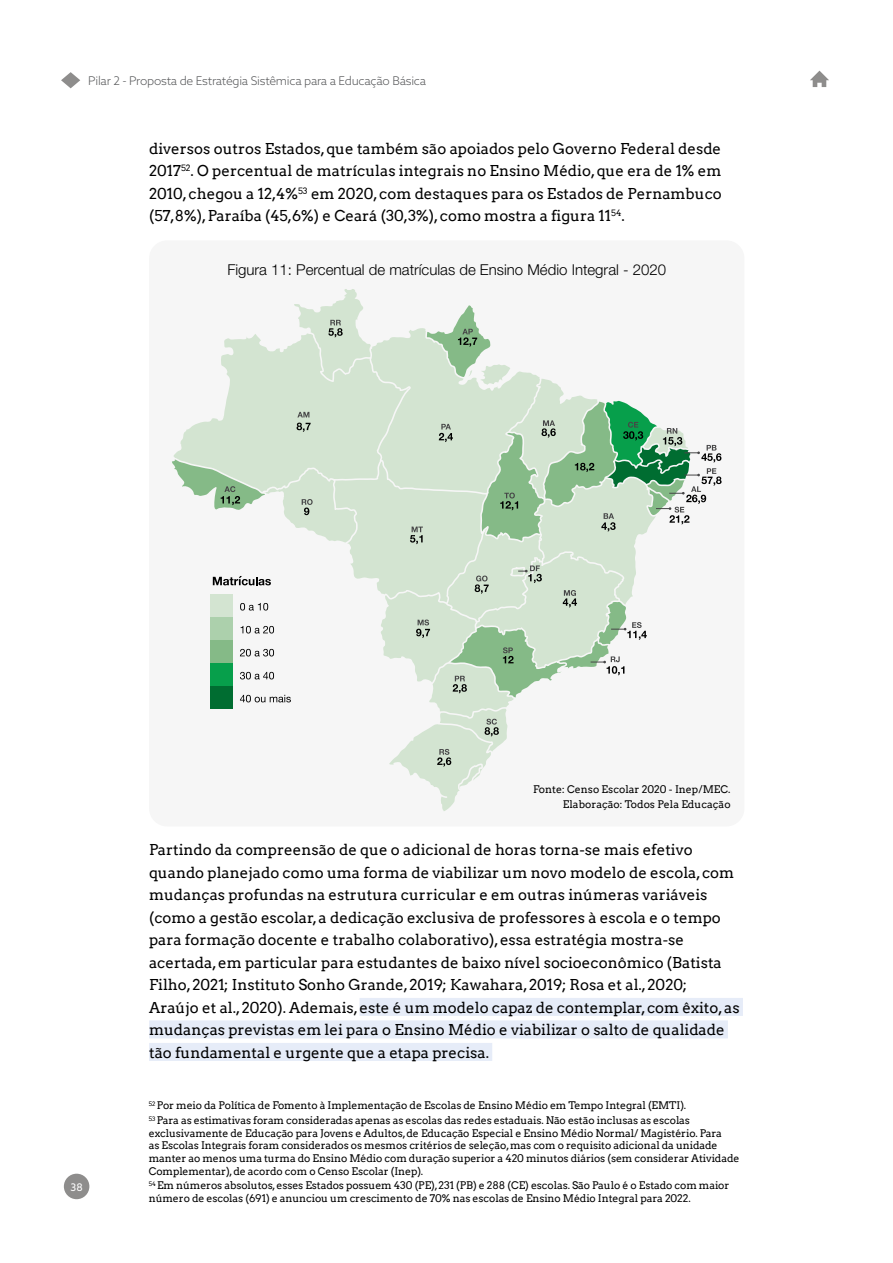
<style>
.page{position:relative;width:893px;height:1263px;background:#fff}
.page>*{position:absolute;margin:0;border:0;box-sizing:border-box;transform-origin:0 0}
.t1{font:15px/22.5px "Arvo";color:#000;text-align:justify}
.t2{font:300 15px "Helvetica Neue LT Std";color:#000}
.t3{font:300 12px "Azo Sans";letter-spacing:-.02em;color:#58595b}
.t4{font:10.5px/12.6px "Arvo";letter-spacing:-.01em;color:#000}
.t5{font:10.5px "Azo Sans";color:#fff}
</style>
<div class="page">
<svg style="left:810px;top:71px;width:19px;height:16px"></svg>
<div style="left:64px;top:1174px;width:25px;height:25px;background:#8e8d8c;border-radius:50%"></div>
<svg style="left:61px;top:72px;width:19px;height:16px"></svg>
<div style="left:359px;top:998px;width:384px;height:18px;background:#e6ecf8"></div>
<div style="left:149px;top:1020px;width:579px;height:18px;background:#e6ecf8"></div>
<div style="left:149px;top:1043px;width:343px;height:18px;background:#e6ecf8"></div>
<div style="left:149px;top:240px;width:595px;height:586px;background:#f6f6f6;border-radius:18px"></div>
<svg style="left:172px;top:289px;width:550px;height:522px"></svg>
<p class="t3" style="left:88px;top:73px;width:339px">Pilar 2 - Proposta de Estratégia Sistêmica para a Educação Básica</p>
<p class="t1" style="left:149px;top:137px;width:574px">diversos outros Estados, que também são apoiados pelo Governo Federal desde 2017<sup>52</sup>. O percentual de matrículas integrais no Ensino Médio, que era de 1% em 2010, chegou a 12,4%<sup>53</sup> em 2020, com destaques para os Estados de Pernambuco (57,8%), Paraíba (45,6%) e Ceará (30,3%), como mostra a figura 11<sup>54</sup>.</p>
<p class="t2" style="left:227px;top:260px;width:440px">Figura 11: Percentual de matrículas de Ensino Médio Integral - 2020</p>
<p class="t4" style="left:533px;top:781px;width:199px;line-height:15.6px;text-align:right">Fonte: Censo Escolar 2020 - Inep/MEC.<br>Elaboração: Todos Pela Educação</p>
<p class="t5" style="left:71px;top:1180px;width:14px">38</p>
<p class="t1" style="left:149px;top:839px;width:592px;text-align:left">Partindo da compreensão de que o adicional de horas torna-se mais efetivo quando planejado como uma forma de viabilizar um novo modelo de escola, com mudanças profundas na estrutura curricular e em outras inúmeras variáveis (como a gestão escolar, a dedicação exclusiva de professores à escola e o tempo para formação docente e trabalho colaborativo), essa estratégia mostra-se acertada, em particular para estudantes de baixo nível socioeconômico (Batista Filho, 2021; Instituto Sonho Grande, 2019; Kawahara, 2019; Rosa et al., 2020; Araújo et al., 2020). Ademais, este é um modelo capaz de contemplar, com êxito, as mudanças previstas em lei para o Ensino Médio e viabilizar o salto de qualidade tão fundamental e urgente que a etapa precisa.</p>
<p class="t4" style="left:149px;top:1098px;width:543px;line-height:14.7px"><sup>52</sup> Por meio da Política de Fomento à Implementação de Escolas de Ensino Médio em Tempo Integral (EMTI).<br><sup>53</sup> Para as estimativas foram consideradas apenas as escolas das redes estaduais. Não estão inclusas as escolas</p>
<p class="t4" style="left:149px;top:1127px;width:592px">exclusivamente de Educação para Jovens e Adultos, de Educação Especial e Ensino Médio Normal/ Magistério. Para<br>as Escolas Integrais foram considerados os mesmos critérios de seleção, mas com o requisito adicional da unidade manter ao menos uma turma do Ensino Médio com duração superior a 420 minutos diários (sem considerar Atividade Complementar), de acordo com o Censo Escolar (Inep).</p>
<p class="t4" style="left:149px;top:1179px;width:582px"><sup>54</sup> Em números absolutos, esses Estados possuem 430 (PE), 231 (PB) e 288 (CE) escolas. São Paulo é o Estado com maior número de escolas (691) e anunciou um crescimento de 70% nas escolas de Ensino Médio Integral para 2022.</p>
</div>
